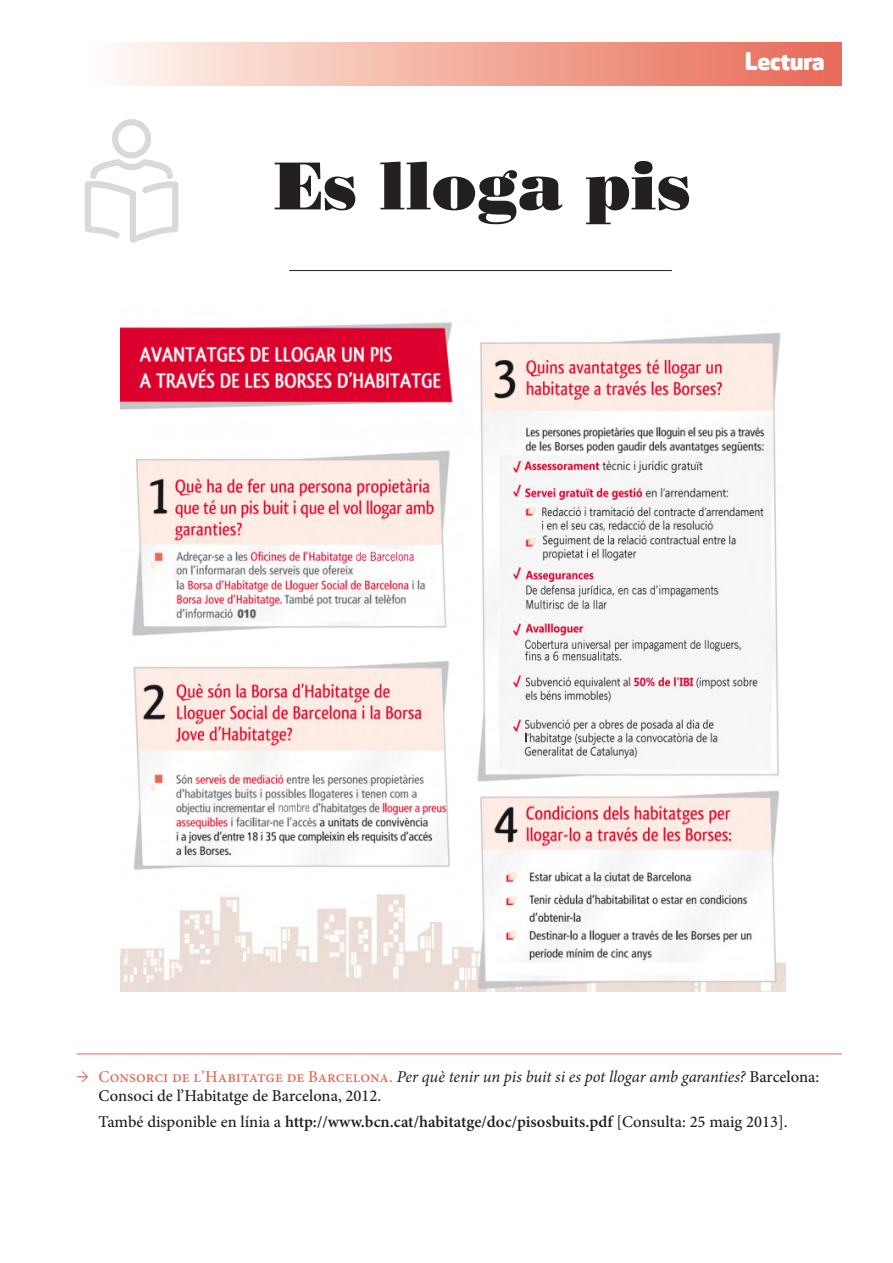
<style>
.page{position:relative;width:893px;height:1263px;background:#fff}
.page>*{position:absolute;margin:0;border:0;box-sizing:border-box;transform-origin:0 0}
.t1{font:67.5px "Bodoni LT Poster";color:#231f20}
.t2{font:800 24px "Apex Rounded";color:#fff}
.t3{font:500 16.5px/19.8px "Minion Pro";color:#231f20}
.t4{font:600 16.5px "Minion Pro";color:#231f20}
.s1{color:#e26856}
.s2{font-weight:400;font-style:italic}
.s3{font-weight:500}
</style>
<div class="page">
<hr style="left:77px;top:1053px;width:765px;height:1px;background:#e26856">
<div style="left:85px;top:43px;width:757px;height:42px;background:linear-gradient(to right,#fffbf4,#e76752)"></div>
<svg style="left:85px;top:119px;width:93px;height:124px"></svg>
<hr style="left:289px;top:270px;width:383px;height:1px;background:#231f20">
<img style="left:120px;top:322px;width:665px;height:670px">
<p class="t1" style="left:274px;top:144px;width:418px">Es lloga pis</p>
<p class="t2" style="left:745px;top:48px;width:81px">Lectura</p>
<p class="t3" style="left:99px;top:1066px;width:722px"><span class="s1">Consorci de l’Habitatge de Barcelona.</span> <span class="s2">Per què tenir un pis buit si es pot llogar amb garanties?</span> Barcelona:<br>Consoci de l’Habitatge de Barcelona, 2012.</p>
<p class="t4" style="left:99px;top:1110px;width:690px"><span class="s3">També disponible en línia a</span> http://www.bcn.cat/habitatge/doc/pisosbuits.pdf <span class="s3">[Consulta: 25 maig 2013].</span></p>
</div>
